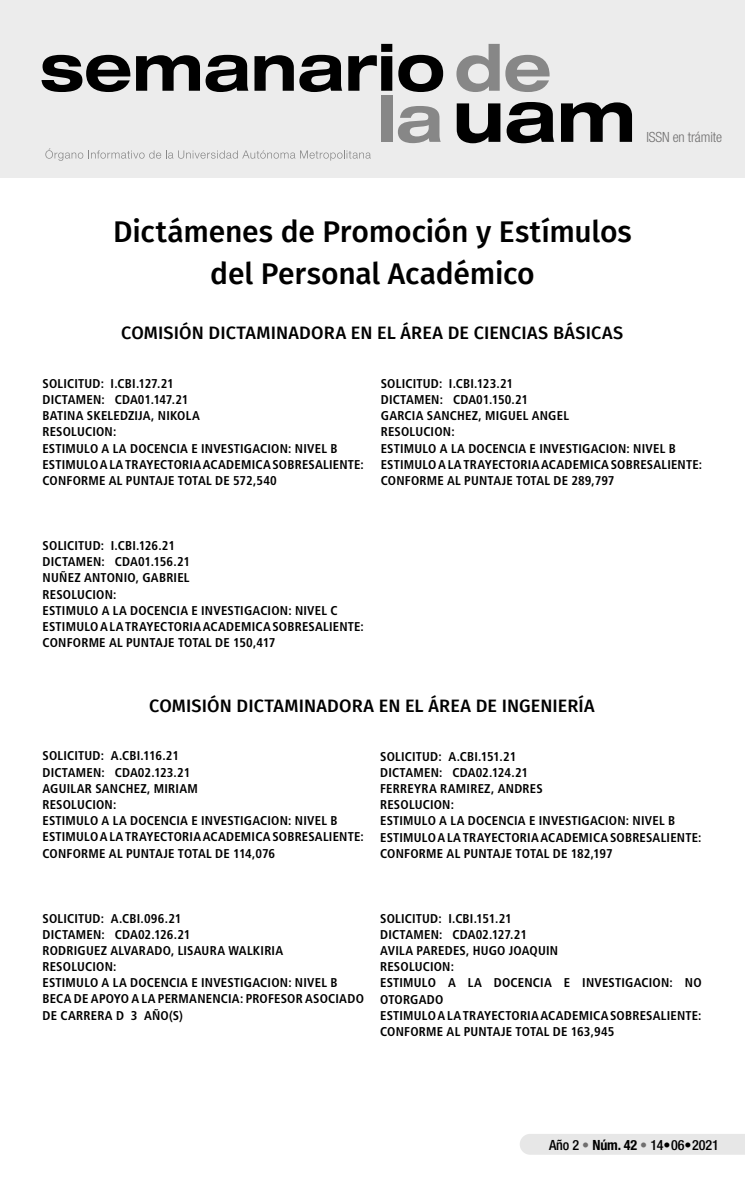
<style>
.page{position:relative;width:745px;height:1191px;background:#fff}
.page>*{position:absolute;margin:0;border:0;box-sizing:border-box;transform-origin:0 0}
.t1{font:500 30px/42px "Fira Sans";letter-spacing:-.01em;color:#000;text-align:center}
.t2{font:500 18px "Fira Sans";letter-spacing:.005em;color:#000}
.t3{font:500 condensed 14.1px "Helvetica Neue LT Std";letter-spacing:-.01em;color:#000}
.t4{font:300 condensed 14.1px "Helvetica Neue LT Std";letter-spacing:-.01em;color:#706f6f}
.t5{font:700 condensed 12.75px/16.2px "Frutiger LT Std";letter-spacing:.015em;color:#000}
.s1{color:#706f6f}
.s2{font-weight:700}
</style>
<div class="page">
<div style="left:0;top:0;width:744px;height:177px;background:#e9e9e9"></div>
<div style="left:381px;top:95px;width:11px;height:47px;background:#878787"></div>
<svg style="left:398px;top:106px;width:42px;height:37px"></svg>
<svg style="left:456px;top:103px;width:44px;height:40px"></svg>
<svg style="left:506px;top:102px;width:48px;height:41px"></svg>
<svg style="left:561px;top:102px;width:70px;height:40px"></svg>
<svg style="left:41px;top:55px;width:89px;height:37px"></svg>
<svg style="left:136px;top:55px;width:112px;height:37px"></svg>
<svg style="left:254px;top:55px;width:39px;height:36px"></svg>
<svg style="left:299px;top:55px;width:43px;height:37px"></svg>
<svg style="left:348px;top:44px;width:44px;height:47px"></svg>
<svg style="left:398px;top:55px;width:45px;height:37px"></svg>
<svg style="left:456px;top:44px;width:43px;height:48px"></svg>
<svg style="left:505px;top:55px;width:44px;height:37px"></svg>
<svg style="left:45px;top:148px;width:325px;height:13px"></svg>
<div style="left:520px;top:1134px;width:224px;height:20px;background:#e7e7e7"></div>
<p class="t4" style="left:646px;top:129px;width:77px">ISSN en trámite</p>
<h1 class="t1" style="left:113px;top:209px;width:520px">Dictámenes de Promoción y Estímulos del Personal Académico</h1>
<h2 class="t2" style="left:121px;top:318px;width:503px">COMISIÓN DICTAMINADORA EN EL ÁREA DE CIENCIAS BÁSICAS</h2>
<p class="t5" style="left:42px;top:375px;width:323px">SOLICITUD: I.CBI.127.21<br>DICTAMEN: CDA01.147.21<br>BATINA SKELEDZIJA, NIKOLA<br>RESOLUCION:<br>ESTIMULO A LA DOCENCIA E INVESTIGACION: NIVEL B<br>ESTIMULO A LA TRAYECTORIA ACADEMICA SOBRESALIENTE:<br>CONFORME AL PUNTAJE TOTAL DE 572,540</p>
<p class="t5" style="left:380px;top:375px;width:323px">SOLICITUD: I.CBI.123.21<br>DICTAMEN: CDA01.150.21<br>GARCIA SANCHEZ, MIGUEL ANGEL<br>RESOLUCION:<br>ESTIMULO A LA DOCENCIA E INVESTIGACION: NIVEL B<br>ESTIMULO A LA TRAYECTORIA ACADEMICA SOBRESALIENTE:<br>CONFORME AL PUNTAJE TOTAL DE 289,797</p>
<p class="t5" style="left:43px;top:537px;width:322px">SOLICITUD: I.CBI.126.21<br>DICTAMEN: CDA01.156.21<br>NUÑEZ ANTONIO, GABRIEL<br>RESOLUCION:<br>ESTIMULO A LA DOCENCIA E INVESTIGACION: NIVEL C<br>ESTIMULO A LA TRAYECTORIA ACADEMICA SOBRESALIENTE:<br>CONFORME AL PUNTAJE TOTAL DE 150,417</p>
<h2 class="t2" style="left:149px;top:691px;width:446px">COMISIÓN DICTAMINADORA EN EL ÁREA DE INGENIERÍA</h2>
<p class="t5" style="left:42px;top:748px;width:322px">SOLICITUD: A.CBI.116.21<br>DICTAMEN: CDA02.123.21<br>AGUILAR SANCHEZ, MIRIAM<br>RESOLUCION:<br>ESTIMULO A LA DOCENCIA E INVESTIGACION: NIVEL B<br>ESTIMULO A LA TRAYECTORIA ACADEMICA SOBRESALIENTE:<br>CONFORME AL PUNTAJE TOTAL DE 114,076</p>
<p class="t5" style="left:380px;top:748px;width:322px">SOLICITUD: A.CBI.151.21<br>DICTAMEN: CDA02.124.21<br>FERREYRA RAMIREZ, ANDRES<br>RESOLUCION:<br>ESTIMULO A LA DOCENCIA E INVESTIGACION: NIVEL B<br>ESTIMULO A LA TRAYECTORIA ACADEMICA SOBRESALIENTE:<br>CONFORME AL PUNTAJE TOTAL DE 182,197</p>
<p class="t5" style="left:43px;top:910px;width:322px">SOLICITUD: A.CBI.096.21<br>DICTAMEN: CDA02.126.21<br>RODRIGUEZ ALVARADO, LISAURA WALKIRIA<br>RESOLUCION:<br>ESTIMULO A LA DOCENCIA E INVESTIGACION: NIVEL B<br>BECA DE APOYO A LA PERMANENCIA: PROFESOR ASOCIADO<br>DE CARRERA D 3 AÑO(S)</p>
<p class="t5" style="left:380px;top:910px;width:323px">SOLICITUD: I.CBI.151.21<br>DICTAMEN: CDA02.127.21<br>AVILA PAREDES, HUGO JOAQUIN<br>RESOLUCION:<br>ESTIMULO A LA DOCENCIA E INVESTIGACION: NO<br>OTORGADO<br>ESTIMULO A LA TRAYECTORIA ACADEMICA SOBRESALIENTE:<br>CONFORME AL PUNTAJE TOTAL DE 163,945</p>
<p class="t3" style="left:548px;top:1136px;width:171px">Año 2 <span class="s1">•</span> <span class="s2">Núm. 42</span> <span class="s1">•</span> 14•06•2021</p>
</div>
